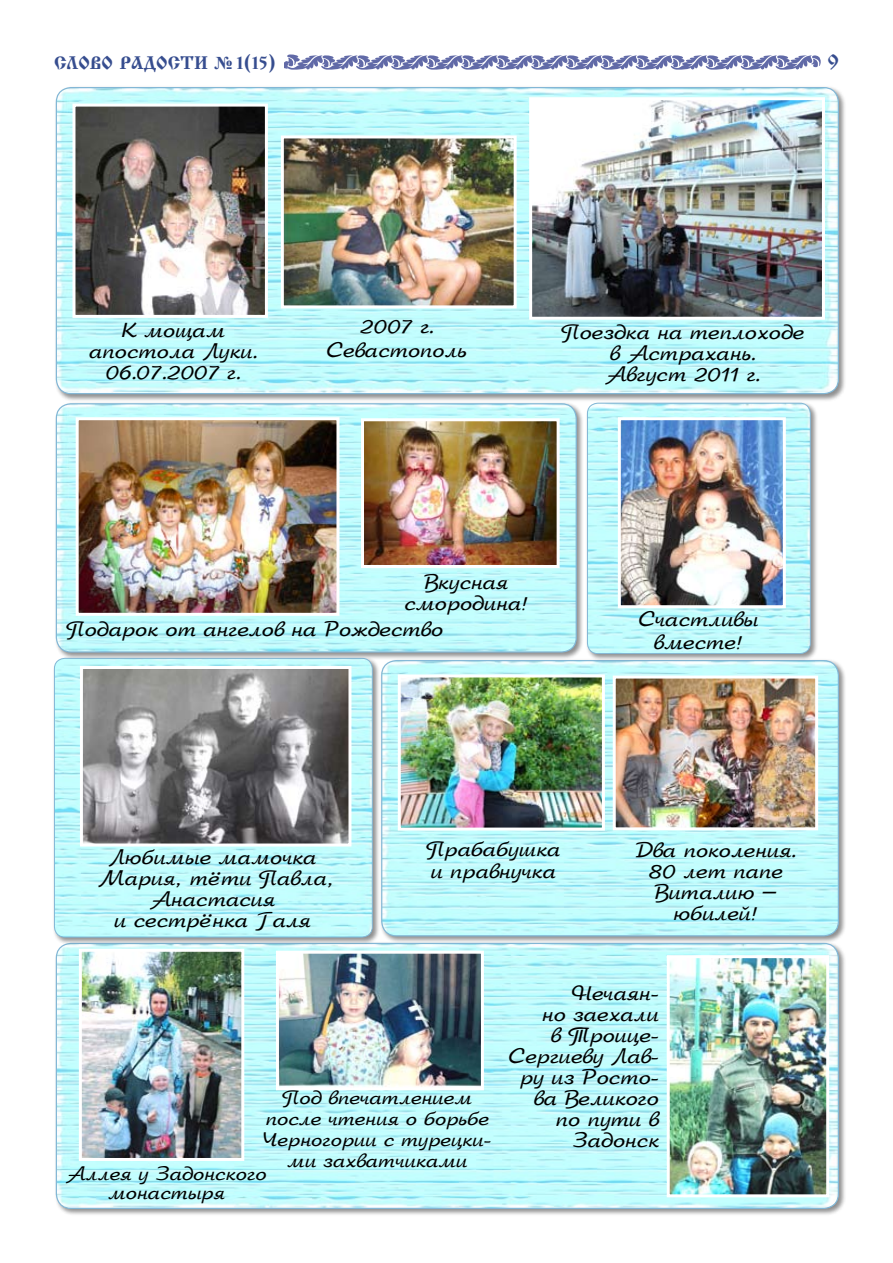
<style>
.page{position:relative;width:893px;height:1263px;background:#fff}
.page>*{position:absolute;margin:0;border:0;box-sizing:border-box;transform-origin:0 0}
.t1{font:21px/21px "Arbat Di";color:#000;text-align:center}
.t2{font:21px "Izhitsa Cyrillic";color:#364d8f}
.t3{font:19.5px/21px "Arbat Di";color:#000;text-align:center}
.t4{font:18px "Izhitsa Cyrillic";color:#364d8f}
.s1{font-family:"Times New Roman";font-weight:700}
</style>
<div class="page">
<div style="left:54px;top:85px;width:795px;height:319px;background:#000;opacity:.75"></div>
<img style="left:56px;top:88px;width:782px;height:305px">
<div style="left:54px;top:941px;width:795px;height:278px;background:#000;opacity:.75"></div>
<img style="left:56px;top:946px;width:782px;height:262px">
<div style="left:54px;top:401px;width:533px;height:261px;background:#000;opacity:.75"></div>
<img style="left:56px;top:404px;width:520px;height:248px">
<div style="left:56px;top:403px;width:521px;height:250px;border:1px solid #2b85ba;border-radius:15px"></div>
<div style="left:379px;top:658px;width:470px;height:288px;background:#000;opacity:.75"></div>
<img style="left:383px;top:661px;width:455px;height:275px">
<div style="left:585px;top:401px;width:236px;height:263px;background:#000;opacity:.75"></div>
<img style="left:587px;top:403px;width:223px;height:251px">
<div style="left:587px;top:403px;width:224px;height:251px;border:1px solid #2b85ba;border-radius:10px"></div>
<div style="left:52px;top:656px;width:331px;height:291px;background:#000;opacity:.75"></div>
<img style="left:54px;top:658px;width:318px;height:279px">
<div style="left:54px;top:658px;width:319px;height:279px;border:1px solid #2b85ba;border-radius:10px"></div>
<img style="left:83px;top:953px;width:157px;height:204px">
<div style="left:79px;top:949px;width:165px;height:212px;border:3px solid #fff"></div>
<img style="left:617px;top:679px;width:197px;height:147px">
<div style="left:613px;top:675px;width:205px;height:155px;border:3px solid #fff"></div>
<img style="left:84px;top:670px;width:263px;height:172px">
<div style="left:80px;top:666px;width:271px;height:180px;border:3px solid #fff"></div>
<img style="left:671px;top:959px;width:154px;height:234px">
<div style="left:667px;top:955px;width:162px;height:242px;border:3px solid #fff"></div>
<img style="left:280px;top:955px;width:200px;height:131px">
<div style="left:276px;top:951px;width:208px;height:139px;border:3px solid #fff"></div>
<img style="left:402px;top:678px;width:199px;height:148px">
<div style="left:398px;top:674px;width:207px;height:156px;border:3px solid #fff"></div>
<img style="left:285px;top:139px;width:228px;height:165px">
<div style="left:281px;top:135px;width:236px;height:173px;border:3px solid #fff"></div>
<img style="left:533px;top:101px;width:288px;height:215px">
<div style="left:529px;top:97px;width:296px;height:223px;border:3px solid #fff"></div>
<img style="left:365px;top:422px;width:191px;height:142px">
<div style="left:361px;top:418px;width:199px;height:150px;border:3px solid #fff"></div>
<img style="left:76px;top:108px;width:188px;height:206px">
<div style="left:72px;top:104px;width:196px;height:214px;border:3px solid #fff"></div>
<img style="left:80px;top:421px;width:255px;height:191px">
<div style="left:76px;top:417px;width:263px;height:199px;border:3px solid #fff"></div>
<img style="left:622px;top:421px;width:160px;height:183px">
<div style="left:618px;top:417px;width:168px;height:191px;border:3px solid #fff"></div>
<svg style="left:285px;top:54px;width:536px;height:16px"></svg>
<p class="t4" style="left:54px;top:52px;width:224px">слово радости <span class="s1">№</span> 1(15)</p>
<p class="t2" style="left:827px;top:50px;width:13px">9</p>
<p class="t1" style="left:89px;top:320px;width:170px">К мощам апостола Луки.<br>06.07.2007 г.</p>
<p class="t1" style="left:327px;top:314px;width:142px;line-height:24px">2007 г.<br>Севастополь</p>
<p class="t1" style="left:562px;top:322px;width:244px">Поездка на теплоходе в Астрахань.<br>Август 2011 г.</p>
<p class="t1" style="left:404px;top:572px;width:126px">Вкусная смородина!</p>
<p class="t1" style="left:67px;top:618px;width:378px">Подарок от ангелов на Рождество</p>
<p class="t1" style="left:639px;top:608px;width:121px;line-height:22.5px">Счастливы вместе!</p>
<p class="t1" style="left:99px;top:847px;width:236px">Любимые мамочка<br>Мария, тёти Павла,<br>Анастасия<br>и сестрёнка Галя</p>
<p class="t1" style="left:426px;top:838px;width:136px;line-height:22.5px;text-align:left">Прабабушка и правнучка</p>
<p class="t1" style="left:636px;top:839px;width:162px">Два поколения.<br>80 лет папе<br>Виталию – юбилей!</p>
<p class="t3" style="left:263px;top:1087px;width:229px">Под впечатлением после чтения о борьбе<br>Черногории с турецки&shy;ми захватчиками</p>
<p class="t3" style="left:66px;top:1164px;width:202px;line-height:19.5px">Аллея у Задонского монастыря</p>
<p class="t1" style="left:509px;top:983px;width:152px;text-align:right">Нечаян-<br>но заехали<br>в Троице-<br>Сергиеву Лав&shy;ру из Росто&shy;ва Великого по пути в<br>Задонск</p>
</div>
